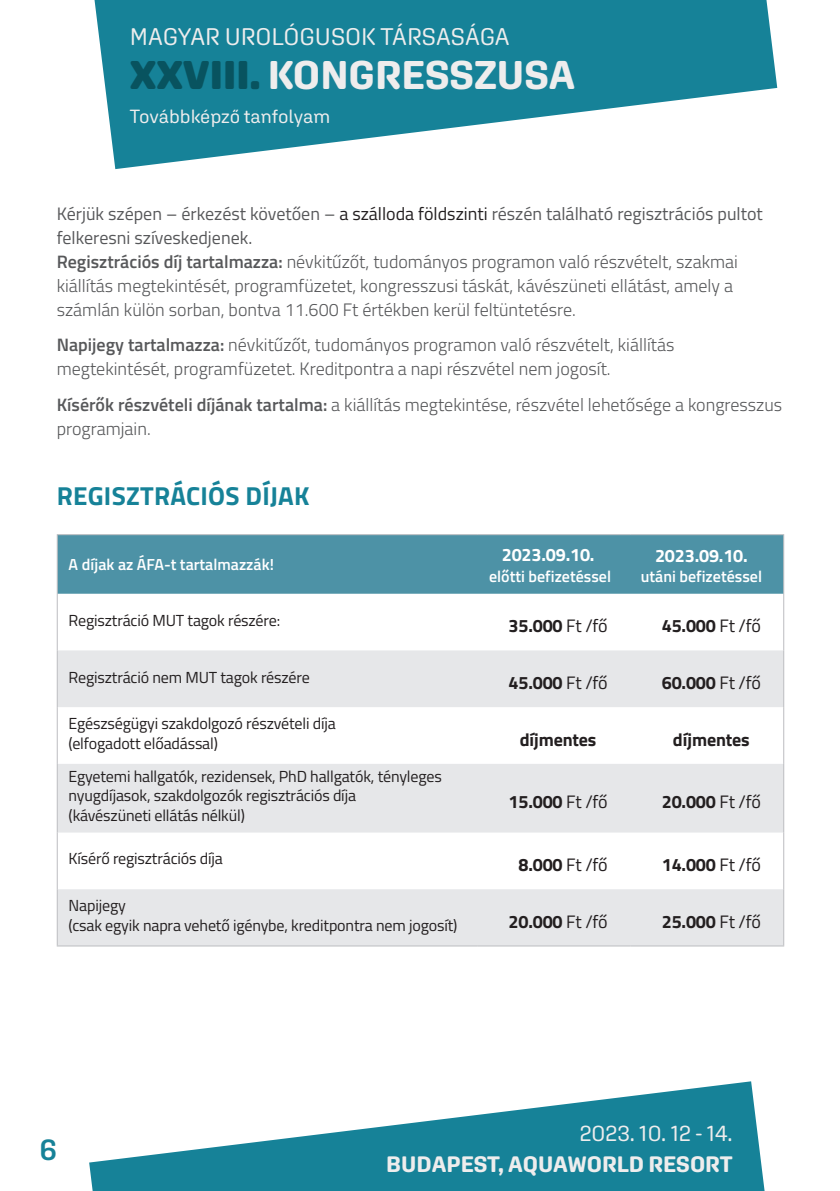
<style>
.page{position:relative;width:840px;height:1191px;background:#fff}
.page>*{position:absolute;margin:0;border:0;box-sizing:border-box;transform-origin:0 0}
.t1{font:700 40px "Aglet Sans";color:#eeeded}
.t2{font:600 30px "Aglet Sans";color:#168298}
.t3{font:700 26px "Titillium Web";letter-spacing:.01em;color:#168298}
.t4{font:24px "Aglet Sans";color:#eeeded}
.t5{font:700 22.4px "Aglet Sans";color:#eeeded}
.t6{font:22.4px "Aglet Sans";color:#eeeded}
.t7{font:19px "Aglet Sans";letter-spacing:-.005em;color:#eeeded}
.t8{font:300 18px/24px "Titillium Web";color:#57585a}
.t9{font:700 18px "Titillium Web";letter-spacing:-.01em;color:#231f20}
.t10{font:18px/24px "Titillium Web";color:#57585a}
.t11{font:700 18px "Titillium Web";letter-spacing:-.01em;color:#fff}
.t12{font:16px/19.2px "Titillium Web";letter-spacing:-.01em;color:#231f20}
.t13{font:600 16px "Titillium Web";color:#fff}
.s1{font-weight:900;color:#08535f}
.s2{color:#231f20}
.s3{font-weight:600}
.s4{font-weight:400}
</style>
<div class="page">
<svg style="left:94px;top:0;width:682px;height:169px;fill:#168298"></svg>
<svg style="left:89px;top:1081px;width:676px;height:110px;fill:#168298"></svg>
<div style="left:58px;top:535px;width:724px;height:59px;background:#4d92a6"></div>
<svg style="left:58px;top:650px;width:724px;height:295px;fill:#e6e7e9"></svg>
<hr style="left:57px;top:534px;width:420px;height:1px;background:#bcbdc0">
<hr style="left:57px;top:535px;width:1px;height:59px;background:#bcbdc0">
<hr style="left:477px;top:534px;width:153px;height:1px;background:#bcbdc0">
<hr style="left:630px;top:534px;width:153px;height:1px;background:#bcbdc0">
<hr style="left:782px;top:535px;width:1px;height:59px;background:#bcbdc0">
<hr style="left:57px;top:594px;width:1px;height:56px;background:#bcbdc0">
<hr style="left:782px;top:594px;width:1px;height:56px;background:#bcbdc0">
<hr style="left:57px;top:650px;width:1px;height:57px;background:#bcbdc0">
<hr style="left:782px;top:650px;width:1px;height:57px;background:#bcbdc0">
<hr style="left:57px;top:707px;width:1px;height:57px;background:#bcbdc0">
<hr style="left:782px;top:707px;width:1px;height:57px;background:#bcbdc0">
<hr style="left:57px;top:764px;width:1px;height:68px;background:#bcbdc0">
<hr style="left:782px;top:764px;width:1px;height:68px;background:#bcbdc0">
<hr style="left:57px;top:832px;width:1px;height:57px;background:#bcbdc0">
<hr style="left:782px;top:832px;width:1px;height:57px;background:#bcbdc0">
<hr style="left:57px;top:889px;width:1px;height:56px;background:#bcbdc0">
<hr style="left:782px;top:889px;width:1px;height:56px;background:#bcbdc0">
<hr style="left:57px;top:945px;width:420px;height:1px;background:#bcbdc0">
<hr style="left:477px;top:945px;width:153px;height:1px;background:#bcbdc0">
<hr style="left:630px;top:945px;width:153px;height:1px;background:#bcbdc0">
<h3 class="t4" style="left:130px;top:23px;width:381px">MAGYAR UROLÓGUSOK TÁRSASÁGA</h3>
<h1 class="t1" style="left:130px;top:51px;width:446px"><span class="s1">XXVIII.</span> KONGRESSZUSA</h1>
<p class="t7" style="left:130px;top:105px;width:202px">Továbbképző tanfolyam</p>
<p class="t10" style="left:57px;top:201px;width:707px">Kérjük szépen – érkezést követően – <span class="s2">a szálloda földszinti</span> részén található regisztrációs pultot felkeresni szíveskedjenek.</p>
<p class="t8" style="left:57px;top:249px;width:682px"><span class="s3">Regisztrációs díj tartalmazza:</span> névkitűzőt, tudományos programon való részvételt, szakmai kiállítás megtekintését, programfüzetet, kongresszusi táskát, kávészüneti ellátást, amely a számlán külön sorban, bontva 11.600 Ft értékben kerül feltüntetésre.</p>
<p class="t8" style="left:57px;top:332px;width:618px"><span class="s3">Napijegy tartalmazza:</span> névkitűzőt, tudományos programon való részvételt, kiállítás megtekintését, programfüzetet. Kreditpontra a napi részvétel nem jogosít.</p>
<p class="t8" style="left:57px;top:391px;width:726px"><span class="s3">Kísérők részvételi díjának tartalma:</span> a kiállítás megtekintése, részvétel lehetősége a kongresszus programjain.</p>
<p class="t3" style="left:57px;top:476px;width:254px">REGISZTRÁCIÓS DÍJAK</p>
<p class="t13" style="left:69px;top:553px;width:207px">A díjak az ÁFA-t tartalmazzák!</p>
<p class="t11" style="left:501px;top:541px;width:94px">2023.09.10.</p>
<p class="t13" style="left:488px;top:565px;width:124px">előtti befizetéssel</p>
<p class="t11" style="left:654px;top:541px;width:94px">2023.09.10.</p>
<p class="t13" style="left:640px;top:564px;width:123px">utáni befizetéssel</p>
<p class="t12" style="left:69px;top:610px;width:213px">Regisztráció MUT tagok részére:</p>
<p class="t9" style="left:508px;top:612px;width:101px">35.000 <span class="s4">Ft /fő</span></p>
<p class="t9" style="left:661px;top:612px;width:101px">45.000 <span class="s4">Ft /fő</span></p>
<p class="t12" style="left:69px;top:666px;width:242px">Regisztráció nem MUT tagok részére</p>
<p class="t9" style="left:508px;top:669px;width:101px">45.000 <span class="s4">Ft /fő</span></p>
<p class="t9" style="left:661px;top:669px;width:101px">60.000 <span class="s4">Ft /fő</span></p>
<p class="t12" style="left:69px;top:713px;width:269px">Egészségügyi szakdolgozó részvételi díja</p>
<p class="t12" style="left:69px;top:732px;width:151px">(elfogadott előadással)</p>
<p class="t9" style="left:519px;top:725px;width:78px">díjmentes</p>
<p class="t9" style="left:672px;top:725px;width:78px">díjmentes</p>
<p class="t12" style="left:69px;top:766px;width:374px">Egyetemi hallgatók, rezidensek, PhD hallgatók, tényleges nyugdíjasok, szakdolgozók regisztrációs díja</p>
<p class="t12" style="left:69px;top:805px;width:178px">(kávészüneti ellátás nélkül)</p>
<p class="t9" style="left:508px;top:788px;width:101px">15.000 <span class="s4">Ft /fő</span></p>
<p class="t9" style="left:661px;top:788px;width:101px">20.000 <span class="s4">Ft /fő</span></p>
<p class="t12" style="left:69px;top:848px;width:156px">Kísérő regisztrációs díja</p>
<p class="t9" style="left:518px;top:851px;width:91px">8.000 <span class="s4">Ft /fő</span></p>
<p class="t9" style="left:661px;top:851px;width:101px">14.000 <span class="s4">Ft /fő</span></p>
<p class="t12" style="left:69px;top:895px;width:59px">Napijegy</p>
<p class="t12" style="left:69px;top:914px;width:390px">(csak egyik napra vehető igénybe, kreditpontra nem jogosít)</p>
<p class="t9" style="left:508px;top:907px;width:101px">20.000 <span class="s4">Ft /fő</span></p>
<p class="t9" style="left:661px;top:907px;width:101px">25.000 <span class="s4">Ft /fő</span></p>
<h2 class="t2" style="left:39px;top:1131px;width:19px">6</h2>
<p class="t6" style="left:579px;top:1120px;width:154px">2023. 10. 12 - 14.</p>
<p class="t5" style="left:386px;top:1150px;width:348px">BUDAPEST, AQUAWORLD RESORT</p>
</div>
